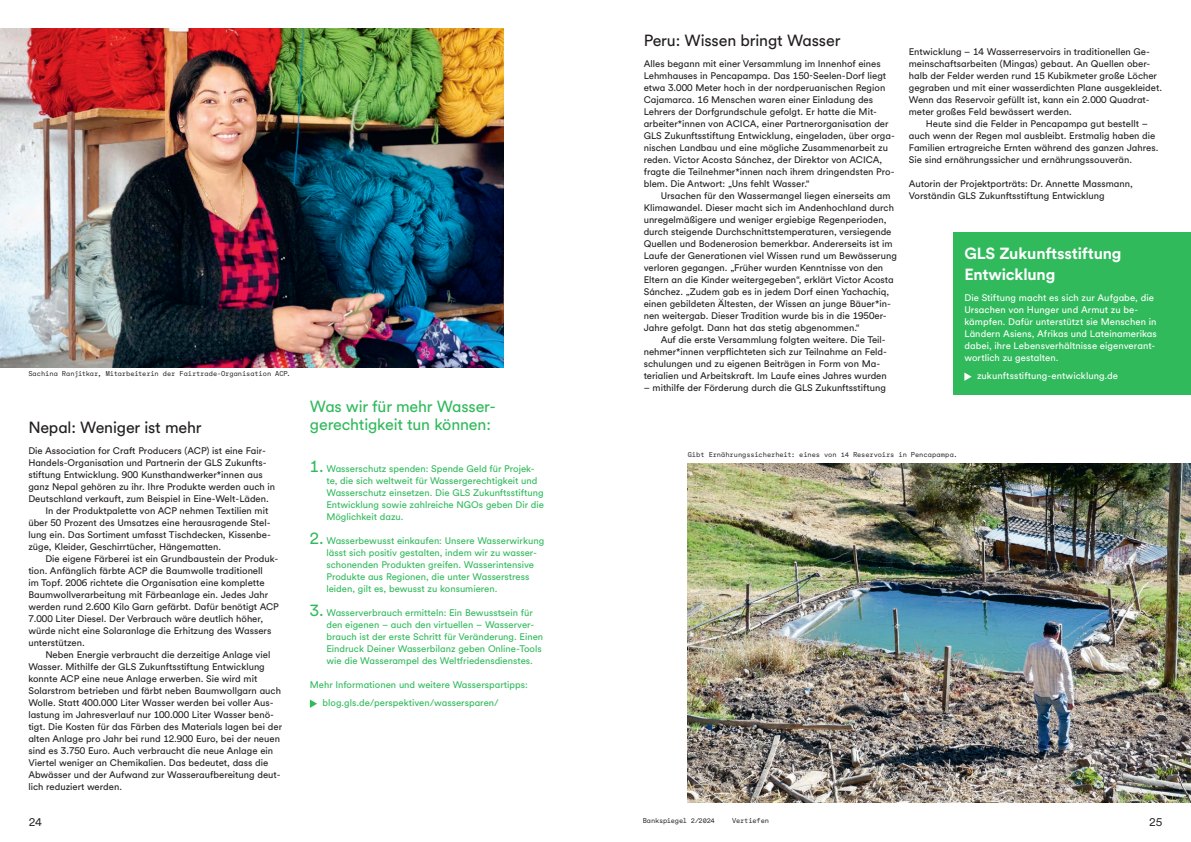
<style>
.page{position:relative;width:1191px;height:842px;background:#fff}
.page>*{position:absolute;margin:0;border:0;box-sizing:border-box;transform-origin:0 0}
.t1{font:16px "GLS Circular";letter-spacing:-.01em;color:#231f20}
.t2{font:16px/18px "GLS Circular";letter-spacing:-.01em;color:#31ba5c}
.t3{font:700 16px/21px "GLS Circular";letter-spacing:-.01em;color:#fff}
.t4{font:12px "GLS Circular Mono";color:#231f20}
.t5{font:9.5px/12px "GLS Circular";color:#231f20}
.t6{font:9.5px/12px "GLS Circular";color:#31ba5c}
.t7{font:9.5px/12px "GLS Circular";letter-spacing:.005em;color:#fff}
.t8{font:7px "GLS Circular Mono";letter-spacing:-.01em;color:#231f20}
.s1{font-size:16px}
</style>
<div class="page">
<img style="left:0;top:28px;width:503px;height:339px">
<img style="left:688px;top:463px;width:503px;height:339px">
<div style="left:953px;top:232px;width:238px;height:162px;background:#31ba5c"></div>
<svg style="left:964px;top:372px;width:7px;height:9px"></svg>
<svg style="left:310px;top:699px;width:7px;height:9px"></svg>
<p class="t8" style="left:28px;top:369px;width:264px">Sachina Ranjitkar, Mitarbeiterin der Fairtrade-Organisation ACP.</p>
<h1 class="t1" style="left:28px;top:417px;width:175px">Nepal: Weniger ist mehr</h1>
<p class="t5" style="left:28px;top:445px;width:239px">Die Association for Craft Producers (ACP) ist eine Fair-</p>
<p class="t5" style="left:28px;top:457px;width:240px">Handels-Organisation und Partnerin der GLS Zukunfts-</p>
<p class="t5" style="left:28px;top:469px;width:236px">stiftung Entwicklung. 900 Kunsthandwerker*innen aus</p>
<p class="t5" style="left:28px;top:481px;width:248px">ganz Nepal gehören zu ihr. Ihre Produkte werden auch in</p>
<p class="t5" style="left:28px;top:493px;width:242px">Deutschland verkauft, zum Beispiel in Eine-Welt-Läden.</p>
<p class="t5" style="left:45px;top:505px;width:224px">In der Produktpalette von ACP nehmen Textilien mit</p>
<p class="t5" style="left:28px;top:517px;width:244px">über 50 Prozent des Umsatzes eine herausragende Stel-</p>
<p class="t5" style="left:28px;top:529px;width:244px">lung ein. Das Sortiment umfasst Tischdecken, Kissenbe-</p>
<p class="t5" style="left:28px;top:541px;width:194px">züge, Kleider, Geschirrtücher, Hängematten.</p>
<p class="t5" style="left:45px;top:553px;width:234px">Die eigene Färberei ist ein Grundbaustein der Produk-</p>
<p class="t5" style="left:28px;top:565px;width:236px">tion. Anfänglich färbte ACP die Baumwolle traditionell</p>
<p class="t5" style="left:28px;top:577px;width:238px">im Topf. 2006 richtete die Organisation eine komplette</p>
<p class="t5" style="left:28px;top:589px;width:241px">Baumwollverarbeitung mit Färbeanlage ein. Jedes Jahr</p>
<p class="t5" style="left:28px;top:601px;width:252px">werden rund 2.600 Kilo Garn gefärbt. Dafür benötigt ACP</p>
<p class="t5" style="left:28px;top:613px;width:236px">7.000 Liter Diesel. Der Verbrauch wäre deutlich höher,</p>
<p class="t5" style="left:28px;top:625px;width:244px">würde nicht eine Solaranlage die Erhitzung des Wassers</p>
<p class="t5" style="left:28px;top:637px;width:58px">unterstützen.</p>
<p class="t5" style="left:45px;top:649px;width:227px">Neben Energie verbraucht die derzeitige Anlage viel</p>
<p class="t5" style="left:28px;top:661px;width:238px">Wasser. Mithilfe der GLS Zukunftsstiftung Entwicklung</p>
<p class="t5" style="left:28px;top:673px;width:230px">konnte ACP eine neue Anlage erwerben. Sie wird mit</p>
<p class="t5" style="left:28px;top:685px;width:254px">Solarstrom betrieben und färbt neben Baumwollgarn auch</p>
<p class="t5" style="left:28px;top:697px;width:247px">Wolle. Statt 400.000 Liter Wasser werden bei voller Aus-</p>
<p class="t5" style="left:28px;top:709px;width:247px">lastung im Jahresverlauf nur 100.000 Liter Wasser benö-</p>
<p class="t5" style="left:28px;top:721px;width:255px">tigt. Die Kosten für das Färben des Materials lagen bei der</p>
<p class="t5" style="left:28px;top:733px;width:253px">alten Anlage pro Jahr bei rund 12.900 Euro, bei der neuen</p>
<p class="t5" style="left:28px;top:745px;width:246px">sind es 3.750 Euro. Auch verbraucht die neue Anlage ein</p>
<p class="t5" style="left:28px;top:757px;width:241px">Viertel weniger an Chemikalien. Das bedeutet, dass die</p>
<p class="t5" style="left:28px;top:769px;width:254px">Abwässer und der Aufwand zur Wasseraufbereitung deut-</p>
<p class="t5" style="left:28px;top:781px;width:95px">lich reduziert werden.</p>
<h1 class="t2" style="left:310px;top:397px;width:188px">Was wir für mehr Wasser&shy;gerechtigkeit tun können:</h1>
<p class="t6" style="left:326px;top:463px;width:219px;text-indent:-16px"><span class="s1">1.</span> Wasserschutz spenden: Spende Geld für Projek&shy;te, die sich weltweit für Wassergerechtigkeit und Wasserschutz einsetzen. Die GLS Zukunftsstiftung Entwicklung sowie zahlreiche NGOs geben Dir die Möglichkeit dazu.</p>
<p class="t6" style="left:326px;top:535px;width:219px;text-indent:-16px"><span class="s1">2.</span> Wasserbewusst einkaufen: Unsere Wasserwirkung lässt sich positiv gestalten, indem wir zu wasser&shy;schonenden Produkten greifen. Wasserintensive Produkte aus Regionen, die unter Wasserstress leiden, gilt es, bewusst zu konsumieren.</p>
<p class="t6" style="left:326px;top:607px;width:218px;text-indent:-16px"><span class="s1">3.</span> Wasserverbrauch ermitteln: Ein Bewusstsein für den eigenen – auch den virtuellen – Wasserver&shy;brauch ist der erste Schritt für Veränderung. Einen Eindruck Deiner Wasserbilanz geben Online-Tools wie die Wasserampel des Weltfriedensdienstes.</p>
<p class="t6" style="left:322px;top:676px;width:207px;line-height:18px;text-indent:-13px">Mehr Informationen und weitere Wasserspartipps: blog.gls.de/perspektiven/wassersparen/</p>
<h1 class="t1" style="left:643px;top:30px;width:198px">Peru: Wissen bringt Wasser</h1>
<p class="t5" style="left:643px;top:58px;width:253px">Alles begann mit einer Versammlung im Innenhof eines Lehmhauses in Pencapampa. Das 150-Seelen-Dorf liegt etwa 3.000 Meter hoch in der nordperuanischen Region Cajamarca. 16 Menschen waren einer Einladung des Lehrers der Dorfgrundschule gefolgt. Er hatte die Mit&shy;arbeiter*innen von ACICA, einer Partnerorganisation der GLS Zukunftsstiftung Entwicklung, eingeladen, über orga&shy;nischen Landbau und eine mögliche Zusammenarbeit zu reden. Victor Acosta Sánchez, der Direktor von ACICA, fragte die Teilnehmer*innen nach ihrem dringendsten Pro&shy;blem. Die Antwort: „Uns fehlt Wasser.“</p>
<p class="t5" style="left:643px;top:190px;width:255px;text-indent:17px">Ursachen für den Wassermangel liegen einerseits am Klimawandel. Dieser macht sich im Andenhochland durch unregelmäßigere und weniger ergiebige Regenperioden, durch steigende Durchschnittstemperaturen, versiegende Quellen und Bodenerosion bemerkbar. Andererseits ist im Laufe der Generationen viel Wissen rund um Bewässerung verloren gegangen. „Früher wurden Kenntnisse von den Eltern an die Kinder weitergegeben“, erklärt Victor Acosta Sánchez. „Zudem gab es in jedem Dorf einen Yachachiq, einen gebildeten Ältesten, der Wissen an junge Bäuer*in&shy;nen weitergab. Dieser Tradition wurde bis in die 1950er-Jahre gefolgt. Dann hat das stetig abgenommen.“</p>
<p class="t5" style="left:643px;top:334px;width:245px;text-indent:17px">Auf die erste Versammlung folgten weitere. Die Teil&shy;nehmer*innen verpflichteten sich zur Teilnahme an Feld&shy;schulungen und zu eigenen Beiträgen in Form von Ma&shy;terialien und Arbeitskraft. Im Laufe eines Jahres wurden</p>
<p class="t5" style="left:643px;top:382px;width:244px">– mithilfe der Förderung durch die GLS Zukunftsstiftung</p>
<p class="t5" style="left:909px;top:46px;width:255px">Entwicklung – 14 Wasserreservoirs in traditionellen Ge&shy;meinschaftsarbeiten (Mingas) gebaut. An Quellen ober&shy;halb der Felder werden rund 15 Kubikmeter große Löcher gegraben und mit einer wasserdichten Plane ausgekleidet.<br>Wenn das Reservoir gefüllt ist, kann ein 2.000 Quadrat&shy;meter großes Feld bewässert werden.</p>
<p class="t5" style="left:909px;top:118px;width:251px;text-indent:17px">Heute sind die Felder in Pencapampa gut bestellt – auch wenn der Regen mal ausbleibt. Erstmalig haben die Familien ertragreiche Ernten während des ganzen Jahres.<br>Sie sind ernährungssicher und ernährungssouverän.</p>
<p class="t5" style="left:909px;top:178px;width:225px">Autorin der Projektporträts: Dr. Annette Massmann,<br>Vorständin GLS Zukunftsstiftung Entwicklung</p>
<h1 class="t3" style="left:964px;top:243px;width:159px">GLS Zukunftsstiftung<br>Entwicklung</h1>
<p class="t7" style="left:964px;top:292px;width:194px">Die Stiftung macht es sich zur Aufgabe, die Ursachen von Hunger und Armut zu be&shy;kämpfen. Dafür unterstützt sie Menschen in Ländern Asiens, Afrikas und Lateinamerikas dabei, ihre Lebensverhältnisse eigenverant&shy;wortlich zu gestalten.</p>
<p class="t7" style="left:977px;top:370px;width:143px">zukunftsstiftung-entwicklung.de</p>
<p class="t8" style="left:688px;top:450px;width:271px">Gibt Ernährungssicherheit: eines von 14 Reservoirs in Pencapampa.</p>
<p class="t4" style="left:28px;top:814px;width:15px">24</p>
<p class="t8" style="left:642px;top:816px;width:74px">Bankspiegel 2/2024</p>
<p class="t8" style="left:732px;top:816px;width:39px">Vertiefen</p>
<p class="t4" style="left:1148px;top:814px;width:15px">25</p>
</div>
